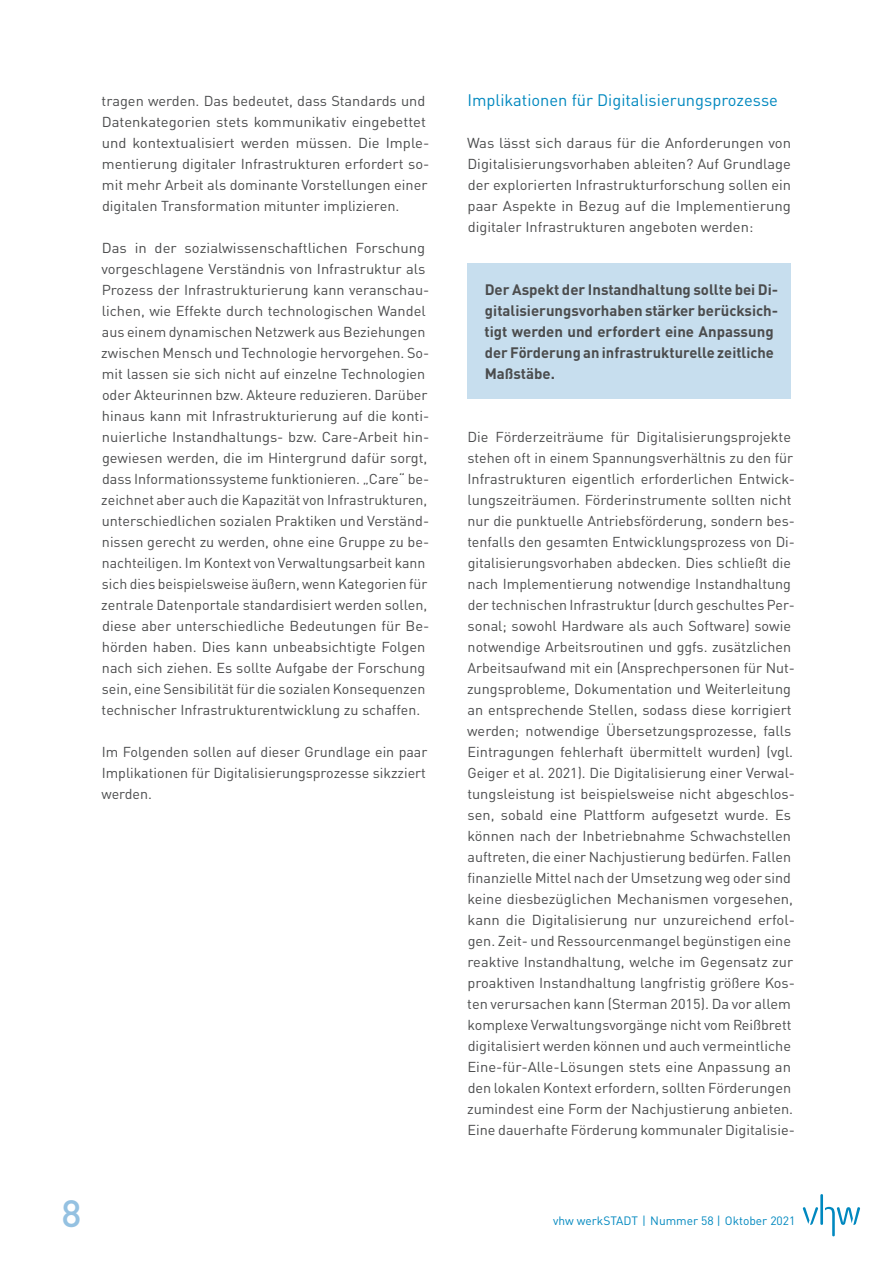
<style>
.page{position:relative;width:893px;height:1263px;background:#fff}
.page>*{position:absolute;margin:0;border:0;box-sizing:border-box;transform-origin:0 0}
.t1{font:500 37.5px "DIN Pro";color:#94c1e1}
.Headline_blau_links{font:16.5px "DIN Pro";color:#0088bf}
.Copy_eingerückt_unte{font:700 15px/21px "DIN Pro";color:#4b4c4d}
.Copy_Block{font:14.25px/21px "DIN Pro";color:#4b4c4d}
.Copy_Block-2{font:14.25px/21px "DIN Pro";color:#4b4c4d;text-align:justify;scale:1.04 1}
.t2{font:12px "DIN Pro";color:#0088bf}
</style>
<div class="page">
<svg style="left:803px;top:1194px;width:57px;height:42px"></svg>
<div style="left:468px;top:263px;width:323px;height:136px;background:#c7deee"></div>
<p class="Copy_Block" style="left:102px;top:89px;width:329px">tragen werden. Das bedeutet, dass Standards und Datenkategorien stets kommunikativ eingebettet und kontextualisiert werden müssen. Die Imple&shy;mentierung digitaler Infrastrukturen erfordert so&shy;mit mehr Arbeit als dominante Vorstellungen einer digitalen Transformation mitunter implizieren.</p>
<p class="Copy_Block-2" style="left:101px;top:236px;width:317px;text-align:left">Das in der sozialwissenschaftlichen Forschung vorgeschlagene Verständnis von Infrastruktur als Prozess der Infrastrukturierung kann veranschau&shy;lichen, wie Effekte durch technologischen Wandel aus einem dynamischen Netzwerk aus Beziehungen zwischen Mensch und Technologie hervorgehen. So&shy;mit lassen sie sich nicht auf einzelne Technologien oder Akteurinnen bzw. Akteure reduzieren. Darüber hinaus kann mit Infrastrukturierung auf die konti&shy;nuierliche Instandhaltungs- bzw. Care-Arbeit hin&shy;gewiesen werden, die im Hintergrund dafür sorgt, dass Informationssysteme funktionieren. „Care“ be&shy;zeichnet aber auch die Kapazität von Infrastrukturen, unterschiedlichen sozialen Praktiken und Verständ&shy;nissen gerecht zu werden, ohne eine Gruppe zu be&shy;nachteiligen. Im Kontext von Verwaltungsarbeit kann sich dies beispielsweise äußern, wenn Kategorien für zentrale Datenportale standardisiert werden sollen, diese aber unterschiedliche Bedeutungen für Be&shy;hörden haben. Dies kann unbeabsichtigte Folgen nach sich ziehen. Es sollte Aufgabe der Forschung sein, eine Sensibilität für die sozialen Konsequenzen technischer Infrastrukturentwicklung zu schaffen.</p>
<p class="Copy_Block" style="left:102px;top:740px;width:327px;text-align:justify">Im Folgenden sollen auf dieser Grundlage ein paar Implikationen für Digitalisierungsprozesse sikzziert werden.</p>
<h1 class="t1" style="left:62px;top:1183px;width:21px">8</h1>
<p class="Headline_blau_links" style="left:467px;top:87px;width:312px">Implikationen für Digitalisierungsprozesse</p>
<p class="Copy_Block-2" style="left:467px;top:131px;width:313px">Was lässt sich daraus für die Anforderungen von Digitalisierungsvorhaben ableiten? Auf Grundlage der explorierten Infrastrukturforschung sollen ein paar Aspekte in Bezug auf die Implementierung digitaler Infrastrukturen angeboten werden:</p>
<p class="Copy_eingerückt_unte" style="left:484px;top:277px;width:295px">Der Aspekt der Instandhaltung sollte bei Di&shy;gitalisierungsvorhaben stärker berücksich&shy;tigt werden und erfordert eine Anpassung der Förderung an infrastrukturelle zeitliche Maßstäbe.</p>
<p class="Copy_Block" style="left:467px;top:425px;width:330px">Die Förderzeiträume für Digitalisierungsprojekte stehen oft in einem Spannungsverhältnis zu den für Infrastrukturen eigentlich erforderlichen Entwick&shy;lungszeiträumen. Förderinstrumente sollten nicht nur die punktuelle Antriebsförderung, sondern bes&shy;tenfalls den gesamten Entwicklungsprozess von Di&shy;gitalisierungsvorhaben abdecken. Dies schließt die nach Implementierung notwendige Instandhaltung der technischen Infrastruktur (durch geschultes Per&shy;sonal; sowohl Hardware als auch Software) sowie notwendige Arbeitsroutinen und ggfs. zusätzlichen Arbeitsaufwand mit ein (Ansprechpersonen für Nut&shy;zungsprobleme, Dokumentation und Weiterleitung an entsprechende Stellen, sodass diese korrigiert werden; notwendige Übersetzungsprozesse, falls Eintragungen fehlerhaft übermittelt wurden) (vgl.<br>Geiger et al. 2021). Die Digitalisierung einer Verwal&shy;tungsleistung ist beispielsweise nicht abgeschlos&shy;sen, sobald eine Plattform aufgesetzt wurde. Es können nach der Inbetriebnahme Schwachstellen auftreten, die einer Nachjustierung bedürfen. Fallen finanzielle Mittel nach der Umsetzung weg oder sind keine diesbezüglichen Mechanismen vorgesehen, kann die Digitalisierung nur unzureichend erfol&shy;gen. Zeit- und Ressourcenmangel begünstigen eine reaktive Instandhaltung, welche im Gegensatz zur proaktiven Instandhaltung langfristig größere Kos&shy;ten verursachen kann (Sterman 2015). Da vor allem komplexe Verwaltungsvorgänge nicht vom Reißbrett digitalisiert werden können und auch vermeintliche Eine-für-Alle-Lösungen stets eine Anpassung an den lokalen Kontext erfordern, sollten Förderungen zumindest eine Form der Nachjustierung anbieten.<br>Eine dauerhafte Förderung kommunaler Digitalisie-</p>
<p class="t2" style="left:553px;top:1211px;width:244px">vhw werkSTADT | Nummer 58 | Oktober 2021</p>
</div>
